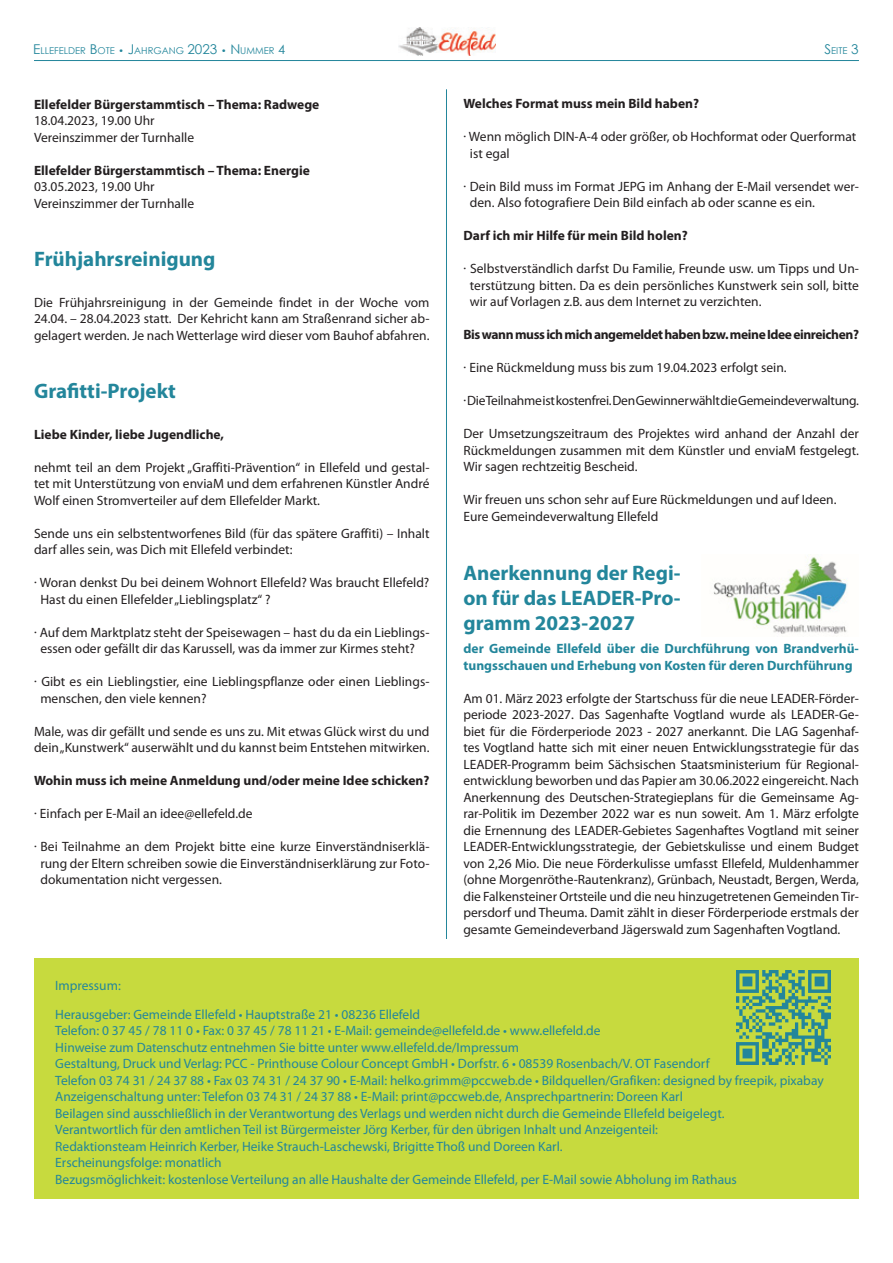
<style>
.page{position:relative;width:893px;height:1263px;background:#fff}
.page>*{position:absolute;margin:0;border:0;box-sizing:border-box;transform-origin:0 0}
.t1{font:700 21px/25.2px "Myriad Pro";color:#23869b;text-align:justify}
.t2{font:13.5px/16.5px "Myriad Pro";color:#231f20}
.t3{font:13.5px/16.5px "Myriad Pro";color:#23869b}
.t4{font:700 13.5px "Myriad Pro";color:#231f20}
.t5{font:700 13.5px/16.5px "Myriad Pro";color:#23869b}
.t6{font:13.5px "Myriad Pro";letter-spacing:-.02em;color:#231f20}
.t7{font:700 13.5px "Myriad Pro";letter-spacing:-.03em;color:#231f20}
.t8{font:9.45px "Century Gothic";color:#23869b}
.s1{font-size:13.5px}
.s2{font-size:9px}
.s3{font-size:12.75px}
</style>
<div class="page">
<img style="left:399px;top:28px;width:97px;height:28px">
<hr style="left:34px;top:60px;width:825px;height:1px;background:#23869b">
<hr style="left:446px;top:89px;width:1px;height:1119px;background:#23869b">
<div style="left:435px;top:939px;width:20px;height:324px;background:#fff"></div>
<div style="left:34px;top:958px;width:825px;height:240px;background:#c7da3e"></div>
<img style="left:737px;top:971px;width:93px;height:93px">
<img style="left:713px;top:556px;width:135px;height:78px">
<p class="t8" style="left:33px;top:44px;width:254px"><span class="s1">E</span>LLEFELDER <span class="s1">B</span>OTE <span class="s2">•</span> <span class="s1">J</span>AHRGANG <span class="s1">2023</span> <span class="s2">•</span> <span class="s1">N</span> UMMER <span class="s3">4</span></p>
<p class="t8" style="left:824px;top:44px;width:36px"><span class="s1">S</span>EITE <span class="s1">3</span></p>
<p class="t4" style="left:34px;top:95px;width:287px">Ellefelder Bürgerstammtisch – Thema: Radwege</p>
<p class="t2" style="left:34px;top:112px;width:162px">18.04.2023, 19.00 Uhr<br>Vereinszimmer der Turnhalle</p>
<p class="t4" style="left:34px;top:161px;width:277px">Ellefelder Bürgerstammtisch – Thema: Energie</p>
<p class="t2" style="left:34px;top:178px;width:162px">03.05.2023, 19.00 Uhr<br>Vereinszimmer der Turnhalle</p>
<h1 class="t1" style="left:34px;top:246px;width:183px">Frühjahrsreinigung</h1>
<p class="t2" style="left:34px;top:294px;width:397px;text-align:justify">Die Frühjahrsreinigung in der Gemeinde findet in der Woche vom 24.04. – 28.04.2023 statt. Der Kehricht kann am Straßenrand sicher ab&shy;gelagert werden. Je nach Wetterlage wird dieser vom Bauhof abfahren.</p>
<h1 class="t1" style="left:34px;top:378px;width:143px">Grafitti-Projekt</h1>
<p class="t4" style="left:34px;top:425px;width:191px">Liebe Kinder, liebe Jugendliche,</p>
<p class="t2" style="left:34px;top:459px;width:397px;text-align:justify">nehmt teil an dem Projekt „Graffiti-Prävention“ in Ellefeld und gestal&shy;tet mit Unterstützung von enviaM und dem erfahrenen Künstler André Wolf einen Stromverteiler auf dem Ellefelder Markt.</p>
<p class="t2" style="left:34px;top:525px;width:397px">Sende uns ein selbstentworfenes Bild (für das spätere Graffiti) – Inhalt darf alles sein, was Dich mit Ellefeld verbindet:</p>
<p class="t2" style="left:40px;top:574px;width:391px;text-indent:-6px">· Woran denkst Du bei deinem Wohnort Ellefeld? Was braucht Ellefeld?<br>Hast du einen Ellefelder „Lieblingsplatz“ ?</p>
<p class="t2" style="left:40px;top:623px;width:391px;text-indent:-6px">· Auf dem Marktplatz steht der Speisewagen – hast du da ein Lieblings&shy;essen oder gefällt dir das Karussell, was da immer zur Kirmes steht?</p>
<p class="t2" style="left:40px;top:673px;width:391px;text-indent:-6px">· Gibt es ein Lieblingstier, eine Lieblingspflanze oder einen Lieblings&shy;menschen, den viele kennen?</p>
<p class="t2" style="left:34px;top:722px;width:397px">Male, was dir gefällt und sende es uns zu. Mit etwas Glück wirst du und dein „Kunstwerk“ auserwählt und du kannst beim Entstehen mitwirken.</p>
<p class="t4" style="left:34px;top:772px;width:397px">Wohin muss ich meine Anmeldung und/oder meine Idee schicken?</p>
<p class="t2" style="left:34px;top:805px;width:220px">· Einfach per E-Mail an idee@ellefeld.de</p>
<p class="t2" style="left:40px;top:838px;width:391px;text-align:justify;text-indent:-6px">· Bei Teilnahme an dem Projekt bitte eine kurze Einverständniserklä&shy;rung der Eltern schreiben sowie die Einverständniserklärung zur Foto&shy;dokumentation nicht vergessen.</p>
<p class="t4" style="left:463px;top:95px;width:237px">Welches Format muss mein Bild haben?</p>
<p class="t2" style="left:470px;top:128px;width:388px;text-indent:-6px">· Wenn möglich DIN-A-4 oder größer, ob Hochformat oder Querformat ist egal</p>
<p class="t2" style="left:470px;top:178px;width:391px;text-indent:-6px">· Dein Bild muss im Format JEPG im Anhang der E-Mail versendet wer&shy;den. Also fotografiere Dein Bild einfach ab oder scanne es ein.</p>
<p class="t4" style="left:463px;top:227px;width:226px">Darf ich mir Hilfe für mein Bild holen?</p>
<p class="t2" style="left:470px;top:260px;width:391px;text-align:justify;text-indent:-6px">· Selbstverständlich darfst Du Familie, Freunde usw. um Tipps und Un&shy;terstützung bitten. Da es dein persönliches Kunstwerk sein soll, bitte wir auf Vorlagen z.B. aus dem Internet zu verzichten.</p>
<p class="t7" style="left:463px;top:326px;width:397px">Bis wann muss ich mich angemeldet haben bzw. meine Idee einreichen?</p>
<p class="t2" style="left:464px;top:359px;width:325px">· Eine Rückmeldung muss bis zum 19.04.2023 erfolgt sein.</p>
<p class="t6" style="left:464px;top:393px;width:397px">· Die Teilnahme ist kostenfrei. Den Gewinner wählt die Gemeindeverwaltung.</p>
<p class="t2" style="left:463px;top:425px;width:397px;text-align:justify">Der Umsetzungszeitraum des Projektes wird anhand der Anzahl der Rückmeldungen zusammen mit dem Künstler und enviaM festgelegt.<br>Wir sagen rechtzeitig Bescheid.</p>
<p class="t2" style="left:463px;top:491px;width:375px">Wir freuen uns schon sehr auf Eure Rückmeldungen und auf Ideen.<br>Eure Gemeindeverwaltung Ellefeld</p>
<h1 class="t1" style="left:463px;top:559px;width:219px">Anerkennung der Regi&shy;on für das LEADER-Pro&shy;gramm 2023-2027</h1>
<p class="t5" style="left:463px;top:640px;width:397px">der Gemeinde Ellefeld über die Durchführung von Brandverhü&shy;tungsschauen und Erhebung von Kosten für deren Durchführung</p>
<p class="t2" style="left:463px;top:690px;width:397px;text-align:justify">Am 01. März 2023 erfolgte der Startschuss für die neue LEADER-Förder&shy;periode 2023-2027. Das Sagenhafte Vogtland wurde als LEADER-Ge&shy;biet für die Förderperiode 2023 - 2027 anerkannt. Die LAG Sagenhaf&shy;tes Vogtland hatte sich mit einer neuen Entwicklungsstrategie für das LEADER-Programm beim Sächsischen Staatsministerium für Regional&shy;entwicklung beworben und das Papier am 30.06.2022 eingereicht. Nach Anerkennung des Deutschen-Strategieplans für die Gemeinsame Ag&shy;rar-Politik im Dezember 2022 war es nun soweit. Am 1. März erfolgte die Ernennung des LEADER-Gebietes Sagenhaftes Vogtland mit seiner LEADER-Entwicklungsstrategie, der Gebietskulisse und einem Budget von 2,26 Mio. Die neue Förderkulisse umfasst Ellefeld, Muldenhammer (ohne Morgenröthe-Rautenkranz), Grünbach, Neustadt, Bergen, Werda, die Falkensteiner Ortsteile und die neu hinzugetretenen Gemeinden Tir&shy;persdorf und Theuma. Damit zählt in dieser Förderperiode erstmals der gesamte Gemeindeverband Jägerswald zum Sagenhaften Vogtland.</p>
<p class="t3" style="left:55px;top:970px;width:366px;line-height:29.2px">Impressum:<br>Herausgeber: Gemeinde Ellefeld • Hauptstraße 21 • 08236 Ellefeld</p>
<p class="t3" style="left:55px;top:1022px;width:770px">Telefon: 0 37 45 / 78 11 0 • Fax: 0 37 45 / 78 11 21 • E-Mail: gemeinde@ellefeld.de • www.ellefeld.de<br>Hinweise zum Datenschutz entnehmen Sie bitte unter www.ellefeld.de/Impressum<br>Gestaltung, Druck und Verlag: PCC - Printhouse Colour Concept GmbH • Dorfstr. 6 • 08539 Rosenbach/V. OT Fasendorf<br>Telefon 03 74 31 / 24 37 88 • Fax 03 74 31 / 24 37 90 • E-Mail: helko.grimm@pccweb.de • Bildquellen/Grafiken: designed by freepik, pixabay Anzeigenschaltung unter: Telefon 03 74 31 / 24 37 88 • E-Mail: print@pccweb.de, Ansprechpartnerin: Doreen Karl<br>Beilagen sind ausschließlich in der Verantwortung des Verlags und werden nicht durch die Gemeinde Ellefeld beigelegt.<br>Verantwortlich für den amtlichen Teil ist Bürgermeister Jörg Kerber, für den übrigen Inhalt und Anzeigenteil:<br>Redaktionsteam Heinrich Kerber, Heike Strauch-Laschewski, Brigitte Thoß und Doreen Karl.<br>Erscheinungsfolge: monatlich<br>Bezugsmöglichkeit: kostenlose Verteilung an alle Haushalte der Gemeinde Ellefeld, per E-Mail sowie Abholung im Rathaus</p>
</div>
